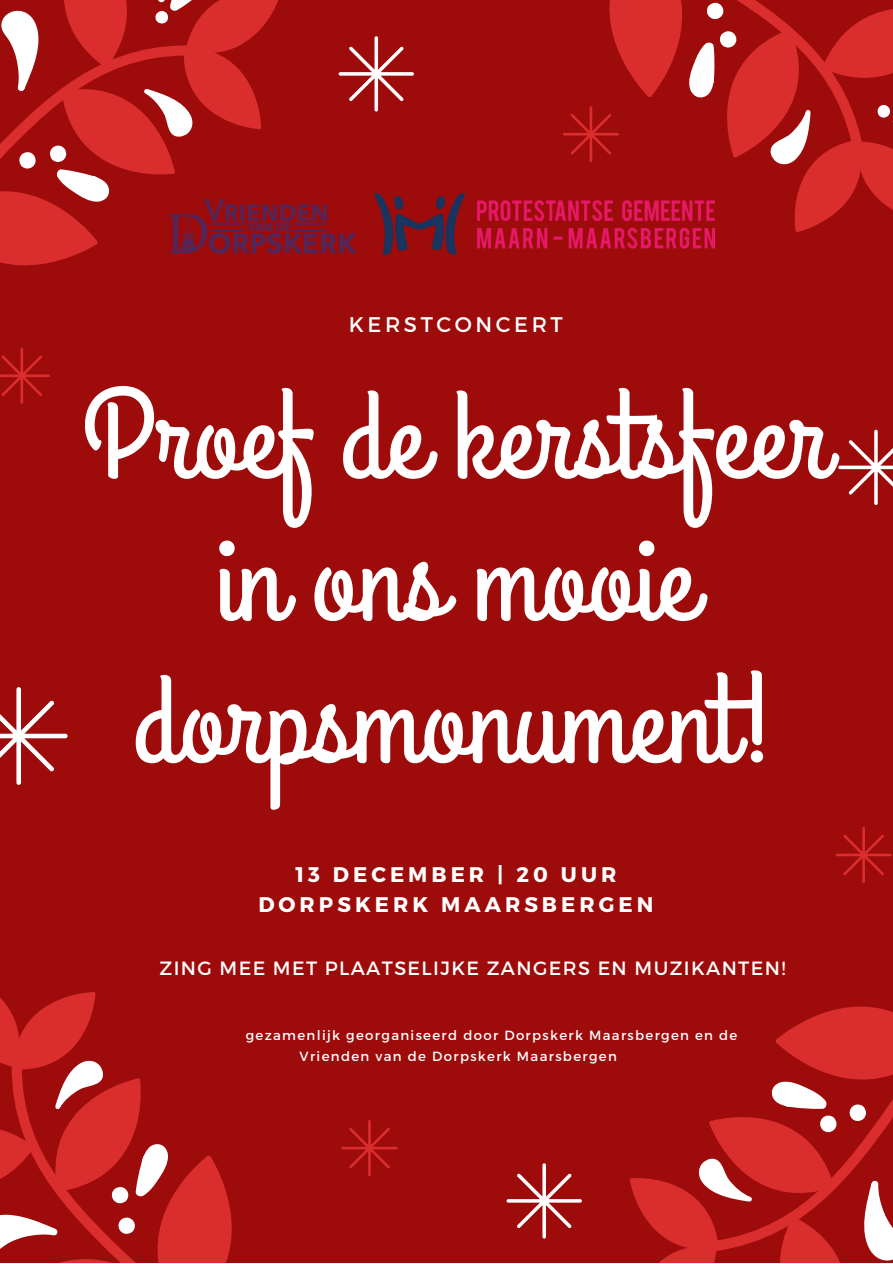
<style>
.page{position:relative;width:893px;height:1264px;background:#fff}
.page>*{position:absolute;margin:0;border:0;box-sizing:border-box;transform-origin:0 0}
.t1{font:127.5px/142.2px "Grand Hotel";color:#fff;text-align:center}
.t2{font:700 21.15px/29.8px "Montserrat";letter-spacing:.19em;color:#fff;text-align:center}
.t3{font:21.15px "Montserrat";letter-spacing:.17em;color:#fff}
.t4{font:19.2px "Montserrat";letter-spacing:.07em;color:#fff}
.t5{font:13.35px/21px "Montserrat";letter-spacing:.1em;color:#fff}
</style>
<div class="page">
<div style="left:0;top:0;width:892px;height:1262px;background:#9d0b0b"></div>
<svg style="left:0;top:0;width:279px;height:266px"></svg>
<svg style="left:338px;top:36px;width:76px;height:76px"></svg>
<svg style="left:630px;top:1006px;width:262px;height:256px"></svg>
<svg style="left:0;top:992px;width:232px;height:270px"></svg>
<svg style="left:563px;top:0;width:329px;height:249px"></svg>
<svg style="left:341px;top:1120px;width:56px;height:56px"></svg>
<svg style="left:506px;top:1163px;width:76px;height:75px"></svg>
<svg style="left:838px;top:429px;width:54px;height:76px"></svg>
<svg style="left:0;top:687px;width:68px;height:98px"></svg>
<svg style="left:835px;top:827px;width:56px;height:56px"></svg>
<svg style="left:0;top:348px;width:50px;height:56px"></svg>
<img style="left:142px;top:150px;width:215px;height:116px">
<img style="left:374px;top:193px;width:340px;height:61px">
<h2 class="t3" style="left:349px;top:310px;width:215px">KERSTCONCERT</h2>
<h1 class="t1" style="left:83px;top:370px;width:746px">Proef de kerstsfeer in ons mooie dorpsmonument!</h1>
<h2 class="t2" style="left:258px;top:858px;width:396px">13 DECEMBER | 20 UUR<br>DORPSKERK MAARSBERGEN</h2>
<h3 class="t4" style="left:160px;top:955px;width:627px">ZING MEE MET PLAATSELIJKE ZANGERS EN MUZIKANTEN!</h3>
<p class="t5" style="left:299px;top:1024px;width:439px;text-indent:-54px">gezamenlijk georganiseerd door Dorpskerk Maarsbergen en de<br>Vrienden van de Dorpskerk Maarsbergen</p>
</div>
